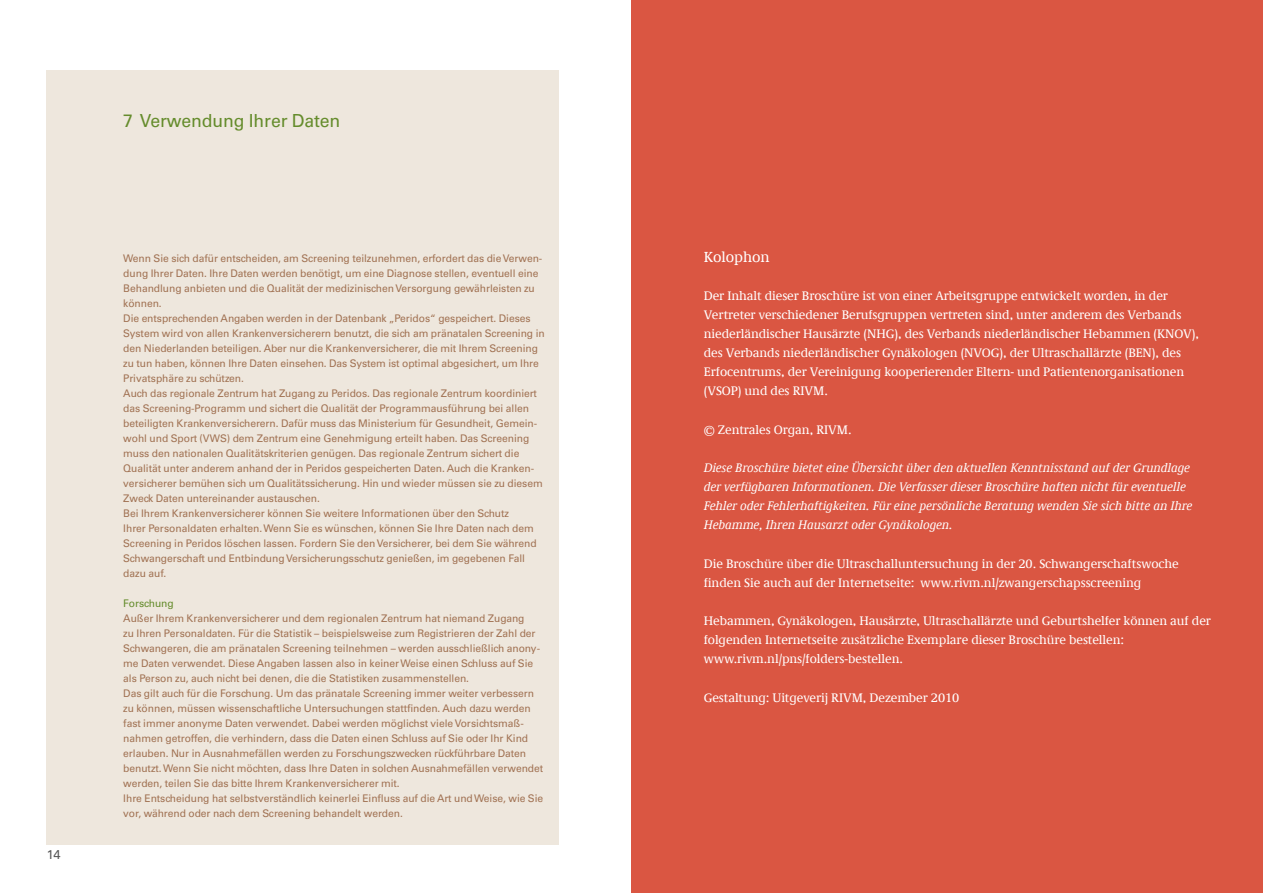
<style>
.page{position:relative;width:1263px;height:893px;background:#fff}
.page>*{position:absolute;margin:0;border:0;box-sizing:border-box;transform-origin:0 0}
.t1{font:18px "Univers LT Std";letter-spacing:-.005em;color:#658c2c}
.t2{font:15px "RIVM Demos";letter-spacing:-.005em;color:#fff}
.t3{font:12.75px/19.2px "RIVM Demos";letter-spacing:-.005em;color:#fff}
.t4{font:italic 12.75px/19.2px "RIVM Demos";letter-spacing:-.005em;color:#fff}
.t5{font:12.75px "Univers LT Std";color:#565656}
.t6{font:10.5px/15px "Univers LT Std";letter-spacing:-.005em;color:#a17253}
.t7{font:10.5px "Univers LT Std";letter-spacing:-.005em;color:#658c2c}
</style>
<div class="page">
<div style="left:631px;top:0;width:632px;height:893px;background:#da5642"></div>
<div style="left:47px;top:70px;width:512px;height:774px;background:#eee7dd"></div>
<p class="t5" style="left:47px;top:847px;width:15px">14</p>
<h1 class="t1" style="left:123px;top:110px;width:219px">7 Verwendung Ihrer Daten</h1>
<p class="t6" style="left:123px;top:251px;width:423px">Wenn Sie sich dafür entscheiden, am Screening teilzunehmen, erfordert das die Verwen&shy;dung Ihrer Daten. Ihre Daten werden benötigt, um eine Diagnose stellen, eventuell eine Behandlung anbieten und die Qualität der medizinischen Versorgung gewährleisten zu können.<br>Die entsprechenden Angaben werden in der Datenbank „Peridos“ gespeichert. Dieses System wird von allen Krankenversicherern benutzt, die sich am pränatalen Screening in den Niederlanden beteiligen. Aber nur die Krankenversicherer, die mit Ihrem Screening zu tun haben, können Ihre Daten einsehen. Das System ist optimal abgesichert, um Ihre Privatsphäre zu schützen.<br>Auch das regionale Zentrum hat Zugang zu Peridos. Das regionale Zentrum koordiniert das Screening-Programm und sichert die Qualität der Programmausführung bei allen beteiligten Krankenversicherern. Dafür muss das Ministerium für Gesundheit, Gemein&shy;wohl und Sport (VWS) dem Zentrum eine Genehmigung erteilt haben. Das Screening muss den nationalen Qualitätskriterien genügen. Das regionale Zentrum sichert die Qualität unter anderem anhand der in Peridos gespeicherten Daten. Auch die Kranken&shy;versicherer bemühen sich um Qualitätssicherung. Hin und wieder müssen sie zu diesem Zweck Daten untereinander austauschen.<br>Bei Ihrem Krankenversicherer können Sie weitere Informationen über den Schutz<br>Ihrer Personaldaten erhalten. Wenn Sie es wünschen, können Sie Ihre Daten nach dem Screening in Peridos löschen lassen. Fordern Sie den Versicherer, bei dem Sie während Schwangerschaft und Entbindung Versicherungsschutz genießen, im gegebenen Fall dazu auf.</p>
<p class="t7" style="left:123px;top:597px;width:52px">Forschung</p>
<p class="t6" style="left:123px;top:611px;width:421px">Außer Ihrem Krankenversicherer und dem regionalen Zentrum hat niemand Zugang<br>zu Ihren Personaldaten. Für die Statistik – beispielsweise zum Registrieren der Zahl der Schwangeren, die am pränatalen Screening teilnehmen – werden ausschließlich anony&shy;me Daten verwendet. Diese Angaben lassen also in keiner Weise einen Schluss auf Sie als Person zu, auch nicht bei denen, die die Statistiken zusammenstellen.<br>Das gilt auch für die Forschung. Um das pränatale Screening immer weiter verbessern zu können, müssen wissenschaftliche Untersuchungen stattfinden. Auch dazu werden fast immer anonyme Daten verwendet. Dabei werden möglichst viele Vorsichtsmaß&shy;nahmen getroffen, die verhindern, dass die Daten einen Schluss auf Sie oder Ihr Kind erlauben. Nur in Ausnahmefällen werden zu Forschungszwecken rückführbare Daten benutzt. Wenn Sie nicht möchten, dass Ihre Daten in solchen Ausnahmefällen verwendet werden, teilen Sie das bitte Ihrem Krankenversicherer mit.<br>Ihre Entscheidung hat selbstverständlich keinerlei Einfluss auf die Art und Weise, wie Sie vor, während oder nach dem Screening behandelt werden.</p>
<h2 class="t2" style="left:704px;top:247px;width:67px">Kolophon</h2>
<p class="t3" style="left:704px;top:286px;width:497px">Der Inhalt dieser Broschüre ist von einer Arbeitsgruppe entwickelt worden, in der Vertreter verschiedener Berufsgruppen vertreten sind, unter anderem des Verbands niederländischer Hausärzte (NHG), des Verbands niederländischer Hebammen (KNOV), des Verbands niederländischer Gynäkologen (NVOG), der Ultraschallärzte (BEN), des Erfocentrums, der Vereinigung kooperierender Eltern- und Patientenorganisationen (VSOP) und des RIVM.</p>
<p class="t3" style="left:704px;top:420px;width:149px">© Zentrales Organ, RIVM.</p>
<p class="t4" style="left:704px;top:458px;width:490px">Diese Broschüre bietet eine Übersicht über den aktuellen Kenntnisstand auf der Grundlage der verfügbaren Informationen. Die Verfasser dieser Broschüre haften nicht für eventuelle Fehler oder Fehlerhaftigkeiten. Für eine persönliche Beratung wenden Sie sich bitte an Ihre Hebamme, Ihren Hausarzt oder Gynäkologen.</p>
<p class="t3" style="left:704px;top:554px;width:476px">Die Broschüre über die Ultraschalluntersuchung in der 20. Schwangerschaftswoche finden Sie auch auf der Internetseite: www.rivm.nl/zwangerschapsscreening</p>
<p class="t3" style="left:704px;top:611px;width:509px">Hebammen, Gynäkologen, Hausärzte, Ultraschallärzte und Geburtshelfer können auf der folgenden Internetseite zusätzliche Exemplare dieser Broschüre bestellen: www.rivm.nl/pns/folders-bestellen.</p>
<p class="t3" style="left:704px;top:688px;width:257px">Gestaltung: Uitgeverij RIVM, Dezember 2010</p>
</div>
